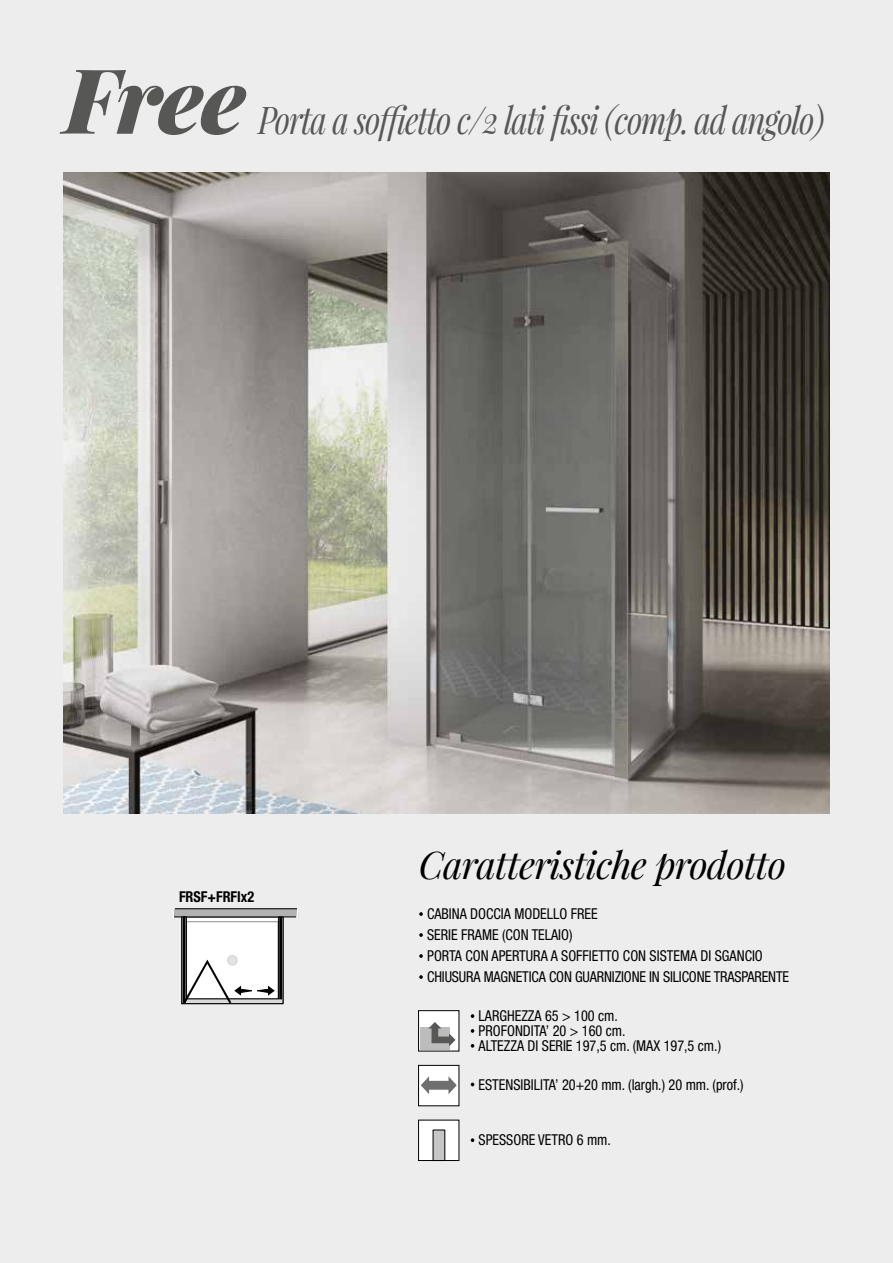
<style>
.page{position:relative;width:893px;height:1263px;background:#ededed}
.page>*{position:absolute;margin:0;border:0;box-sizing:border-box;transform-origin:0 0}
.t1{font:italic 900 90px "Playfair Display";color:#575756}
.t2{font:italic 37.5px "Playfair Display";letter-spacing:-.04em;color:#575756;scale:.84 1}
.t3{font:italic 37.5px "Playfair Display";letter-spacing:-.02em;color:#000}
.t4{font:15px/21px "Helvetica Roman Condensed";color:#000;scale:.95 1}
.t5{font:700 condensed 15px "Helvetica Neue LT Std";color:#000;scale:.95 1}
</style>
<div class="page">
<img style="left:64px;top:172px;width:765px;height:641px">
<div style="left:174px;top:909px;width:124px;height:8px;background:#b3b2b2"></div>
<div style="left:173px;top:908px;width:125px;height:9px;border:1px solid #000"></div>
<svg style="left:296px;top:907px;width:3px;height:11px"></svg>
<svg style="left:173px;top:907px;width:2px;height:11px"></svg>
<svg style="left:181px;top:916px;width:102px;height:88px;background:#d3d3d3"></svg>
<svg style="left:419px;top:912px;width:4px;height:4px"></svg>
<svg style="left:419px;top:933px;width:4px;height:4px"></svg>
<svg style="left:419px;top:954px;width:4px;height:4px"></svg>
<svg style="left:419px;top:975px;width:4px;height:4px"></svg>
<div style="left:419px;top:1065px;width:40px;height:41px;background:#fff"></div>
<div style="left:418px;top:1065px;width:41px;height:41px;border:1px solid #000"></div>
<svg style="left:471px;top:1014px;width:3px;height:4px"></svg>
<svg style="left:471px;top:1029px;width:3px;height:4px"></svg>
<svg style="left:471px;top:1044px;width:3px;height:4px"></svg>
<svg style="left:421px;top:1076px;width:36px;height:18px"></svg>
<div style="left:419px;top:1011px;width:40px;height:40px;background:#fff"></div>
<div style="left:418px;top:1010px;width:41px;height:41px;border:1px solid #000"></div>
<div style="left:420px;top:1027px;width:30px;height:22px;background:#bcbcbc"></div>
<svg style="left:428px;top:1022px;width:27px;height:24px"></svg>
<svg style="left:471px;top:1082px;width:3px;height:4px"></svg>
<svg style="left:471px;top:1138px;width:3px;height:4px"></svg>
<div style="left:419px;top:1120px;width:40px;height:40px;background:#fff"></div>
<div style="left:418px;top:1120px;width:41px;height:41px;border:1px solid #000"></div>
<div style="left:433px;top:1130px;width:12px;height:30px;background:#c6c6c6"></div>
<h1 class="t1" style="left:64px;top:37px;width:183px">Free</h1>
<h2 class="t2" style="left:258px;top:95px;width:676px">Porta a soffietto c/2 lati fissi (comp. ad angolo)</h2>
<p class="t5" style="left:179px;top:888px;width:81px">FRSF+FRFIx2</p>
<h2 class="t3" style="left:419px;top:839px;width:369px">Caratteristiche prodotto</h2>
<p class="t4" style="left:427px;top:903px;width:383px">CABINA DOCCIA MODELLO FREE<br>SERIE FRAME (CON TELAIO)<br>PORTA CON APERTURA A SOFFIETTO CON SISTEMA DI SGANCIO CHIUSURA MAGNETICA CON GUARNIZIONE IN SILICONE TRASPARENTE</p>
<p class="t4" style="left:479px;top:1001px;width:257px;line-height:29.7px">LARGHEZZA 65 &gt; 100 cm.<br>ALTEZZA DI SERIE 197,5 cm. (MAX 197,5 cm.)</p>
<p class="t4" style="left:479px;top:1074px;width:281px">ESTENSIBILITA’ 20+20 mm. (largh.) 20 mm. (prof.)</p>
<p class="t4" style="left:479px;top:1020px;width:156px">PROFONDITA’ 20 &gt; 160 cm.</p>
<p class="t4" style="left:479px;top:1129px;width:141px">SPESSORE VETRO 6 mm.</p>
</div>
